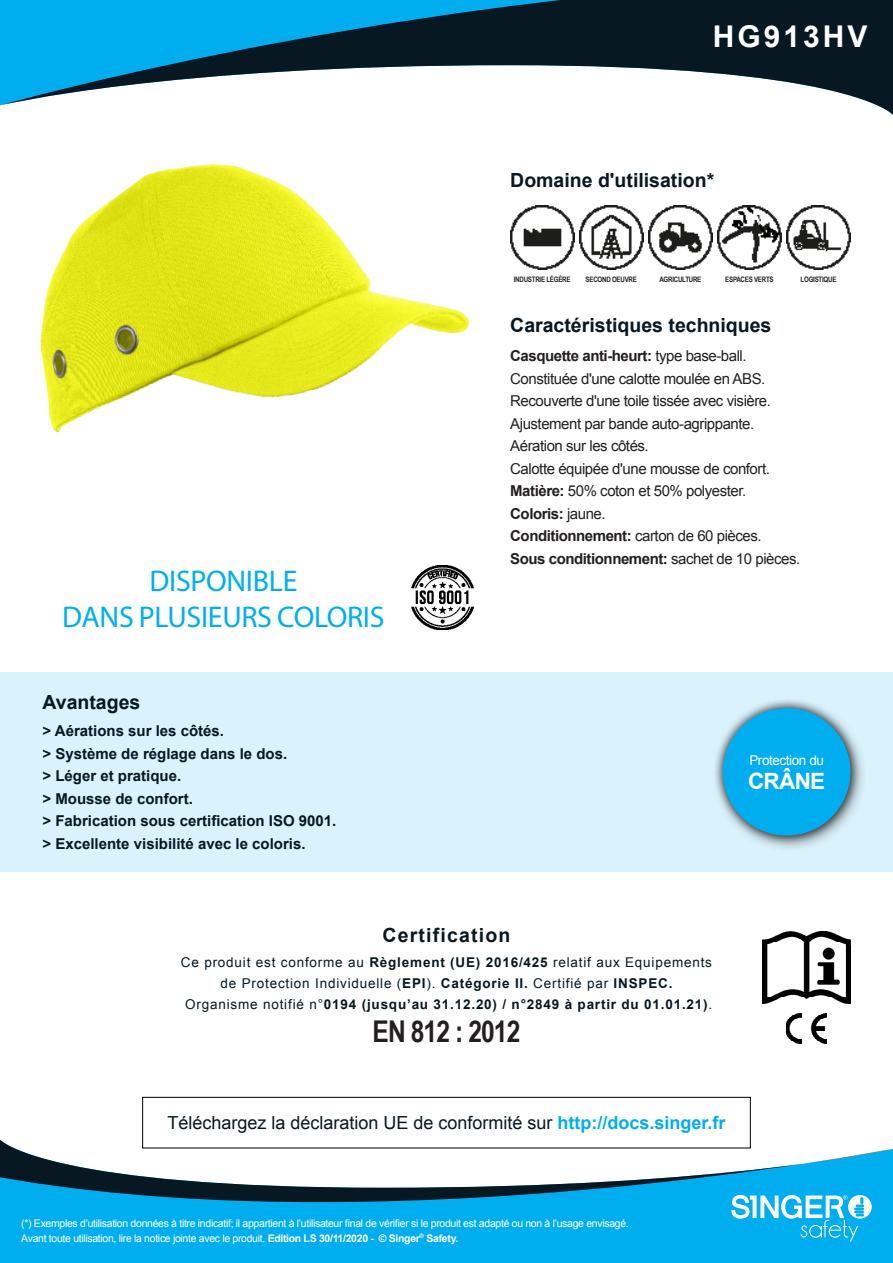
<style>
.page{position:relative;width:893px;height:1263px;background:#fff}
.page>*{position:absolute;margin:0;border:0;box-sizing:border-box;transform-origin:0 0}
.t1{font:30px/36px "Myriad Pro";letter-spacing:-.01em;color:#00aeef;text-align:center}
.t2{font:700 30px "Arial Narrow";letter-spacing:-.03em;color:#231f20}
.t3{font:700 30px "Arial";letter-spacing:.1em;color:#fff}
.t4{font:700 22.5px "Arial";letter-spacing:-.03em;color:#fff}
.t5{font:700 19.5px "Arial";color:#071822}
.t6{font:700 19.5px "Arial";letter-spacing:.06em;color:#071822}
.t7{font:18px "Arial";color:#071822}
.t8{font:15px/22.5px "Arial";letter-spacing:-.03em;color:#231f20}
.t9{font:700 15px "Arial";color:#071822}
.t10{font:700 15px "Arial";letter-spacing:-.03em;color:#231f20}
.t11{font:13.5px/21px "Arial";letter-spacing:.06em;color:#071822;text-align:center}
.t12{font:13.5px "Arial";letter-spacing:-.03em;color:#fff}
.t13{font:10.5px/15px "Arial";letter-spacing:-.03em;color:#fff}
.t14{font:700 7.5px "Arial Narrow";letter-spacing:-.03em;color:#231f20}
.s1{font-weight:400}
.s2{font-weight:700}
.s3{font-weight:700;color:#00aeef}
</style>
<div class="page">
<svg style="left:0;top:0;width:893px;height:115px"></svg>
<div style="left:0;top:672px;width:893px;height:200px;background:#d9f2fc"></div>
<img style="left:510px;top:206px;width:64px;height:64px">
<img style="left:579px;top:206px;width:64px;height:64px">
<img style="left:648px;top:206px;width:64px;height:64px">
<img style="left:718px;top:206px;width:63px;height:64px">
<img style="left:787px;top:206px;width:63px;height:64px">
<div style="left:0;top:1250px;width:893px;height:13px;background:#00aeef"></div>
<svg style="left:0;top:1140px;width:893px;height:110px;fill:#00aeef"></svg>
<div style="left:142px;top:1097px;width:608px;height:51px;border:1px solid #000"></div>
<svg style="left:731px;top:1195px;width:141px;height:47px"></svg>
<div style="left:712px;top:697px;width:155px;height:156px;background:#231f20;opacity:.75"></div>
<div style="left:714px;top:699px;width:146px;height:146px;background:#231f20;opacity:.75"></div>
<div style="left:723px;top:708px;width:127px;height:128px;background:#00aeef;border-radius:50%"></div>
<img style="left:762px;top:932px;width:88px;height:71px">
<img style="left:786px;top:1013px;width:41px;height:30px">
<img style="left:40px;top:164px;width:430px;height:269px">
<img style="left:411px;top:566px;width:64px;height:63px">
<p class="t3" style="left:713px;top:17px;width:156px">HG913HV</p>
<p class="t5" style="left:510px;top:168px;width:206px">Domaine d'utilisation*</p>
<p class="t1" style="left:62px;top:562px;width:324px">DISPONIBLE<br>DANS PLUSIEURS COLORIS</p>
<p class="t5" style="left:43px;top:689px;width:99px">Avantages</p>
<p class="t9" style="left:43px;top:721px;width:183px">&gt; Aérations sur les côtés.</p>
<p class="t9" style="left:43px;top:743px;width:246px">&gt; Système de réglage dans le dos.</p>
<p class="t9" style="left:43px;top:766px;width:140px">&gt; Léger et pratique.</p>
<p class="t9" style="left:43px;top:788px;width:152px">&gt; Mousse de confort.</p>
<p class="t9" style="left:43px;top:811px;width:295px">&gt; Fabrication sous certification ISO 9001.</p>
<p class="t9" style="left:43px;top:833px;width:265px">&gt; Excellente visibilité avec le coloris.</p>
<p class="t14" style="left:514px;top:274px;width:58px">INDUSTRIE LÉGÈRE</p>
<p class="t14" style="left:586px;top:274px;width:53px">SECOND OEUVRE</p>
<p class="t14" style="left:659px;top:274px;width:44px">AGRICULTURE</p>
<p class="t14" style="left:725px;top:274px;width:50px">ESPACES VERTS</p>
<p class="t14" style="left:801px;top:274px;width:37px">LOGISTIQUE</p>
<p class="t5" style="left:510px;top:312px;width:263px">Caractéristiques techniques</p>
<p class="t10" style="left:510px;top:346px;width:238px">Casquette anti-heurt: <span class="s1">type base-ball.</span></p>
<p class="t8" style="left:510px;top:367px;width:257px">Constituée d'une calotte moulée en ABS.</p>
<p class="t8" style="left:510px;top:390px;width:262px">Recouverte d'une toile tissée avec visière.</p>
<p class="t8" style="left:510px;top:412px;width:245px">Ajustement par bande auto-agrippante.</p>
<p class="t8" style="left:510px;top:435px;width:140px">Aération sur les côtés.</p>
<p class="t8" style="left:510px;top:457px;width:261px">Calotte équipée d'une mousse de confort.<br><span class="s2">Matière:</span> 50% coton et 50% polyester.</p>
<p class="t10" style="left:510px;top:504px;width:97px">Coloris: <span class="s1">jaune.</span></p>
<p class="t8" style="left:510px;top:525px;width:253px"><span class="s2">Conditionnement:</span> carton de 60 pièces.</p>
<p class="t10" style="left:510px;top:549px;width:291px">Sous conditionnement: <span class="s1">sachet de 10 pièces.</span></p>
<p class="t12" style="left:749px;top:751px;width:76px">Protection du</p>
<p class="t4" style="left:748px;top:766px;width:79px">CRÂNE</p>
<p class="t6" style="left:383px;top:922px;width:129px">Certification</p>
<p class="t11" style="left:181px;top:952px;width:533px">Ce produit est conforme au <span class="s2">Règlement (UE) 2016/425</span> relatif aux Equipements de Protection Individuelle (<span class="s2">EPI</span>). <span class="s2">Catégorie II.</span> Certifié par <span class="s2">INSPEC.<br></span>Organisme notifié n°<span class="s2">0194 (jusqu’au 31.12.20) / n°2849 à partir du 01.01.21)</span>.</p>
<p class="t2" style="left:373px;top:1008px;width:149px">EN 812 : 2012</p>
<p class="t7" style="left:167px;top:1111px;width:560px">Téléchargez la déclaration UE de conformité sur <span class="s3">http://docs.singer.fr</span></p>
<p class="t13" style="left:21px;top:1215px;width:609px">(*) Exemples d’utilisation données à titre indicatif; il appartient à l’utilisateur final de vérifier si le produit est adapté ou non à l’usage envisagé.<br>Avant toute utilisation, lire la notice jointe avec le produit. <span class="s2">Edition LS 30/11/2020 - © Singer</span><sup>®</sup> <span class="s2">Safety.</span></p>
</div>
